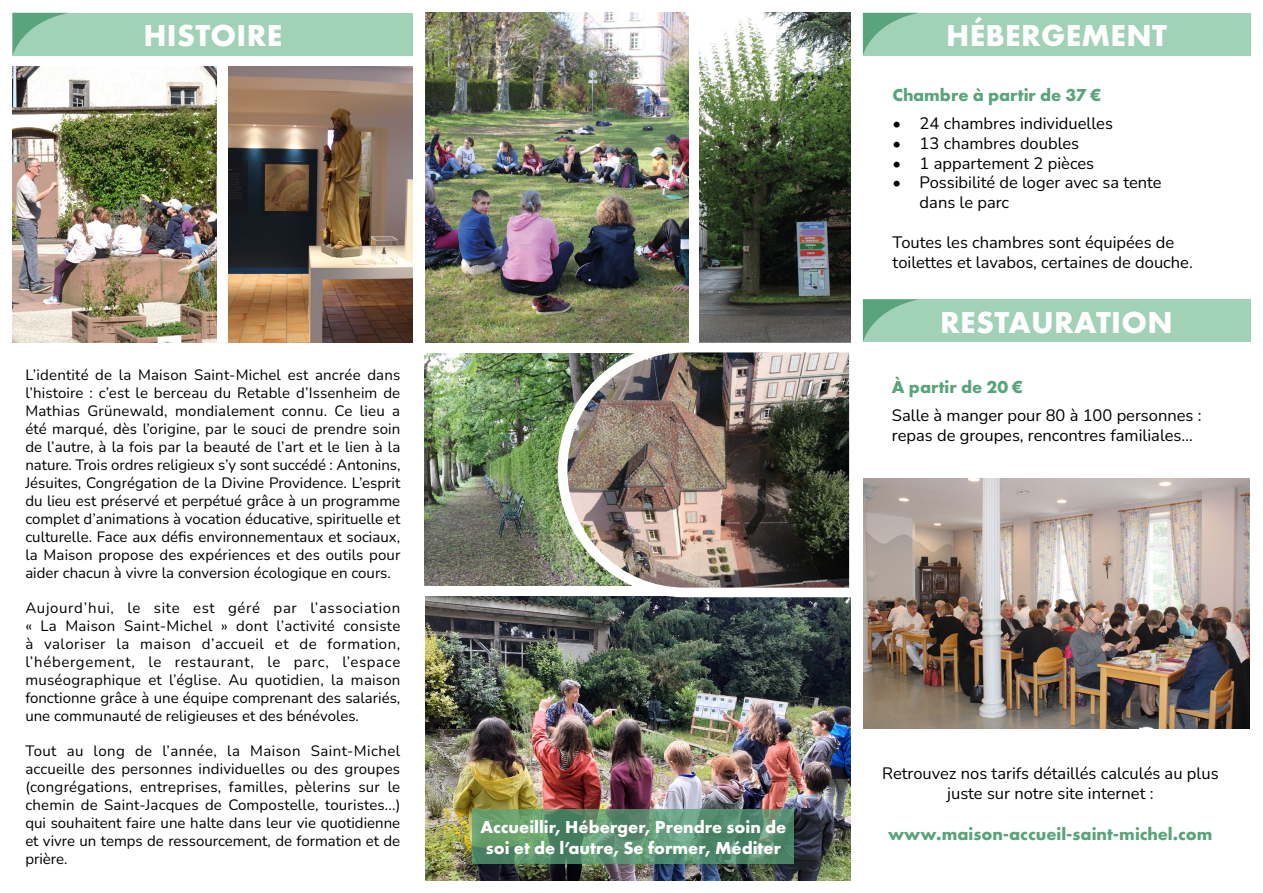
<style>
.page{position:relative;width:1263px;height:893px;background:#fff}
.page>*{position:absolute;margin:0;border:0;box-sizing:border-box;transform-origin:0 0}
.t1{font:700 31.5px "Futura PT";letter-spacing:.01em;color:#fff}
.t2{font:700 18px "Futura PT";color:#59a47a}
.t3{font:700 18px "Futura PT";color:#fff}
.t4{font:16.5px/19.8px "Nunito";color:#000}
.t5{font:15px/18px "Nunito";color:#000;text-align:justify}
</style>
<div class="page">
<img style="left:863px;top:479px;width:386px;height:249px">
<img style="left:13px;top:67px;width:204px;height:276px">
<img style="left:229px;top:67px;width:184px;height:276px">
<img style="left:424px;top:353px;width:129px;height:233px">
<img style="left:699px;top:13px;width:151px;height:325px">
<img style="left:425px;top:13px;width:263px;height:330px">
<img style="left:425px;top:596px;width:425px;height:284px">
<img style="left:553px;top:338px;width:311px;height:264px">
<div style="left:13px;top:13px;width:400px;height:42px;background:#a1d2b7"></div>
<svg style="left:472px;top:810px;width:322px;height:54px;background:#5b916f"></svg>
<svg style="left:13px;top:13px;width:54px;height:41px"></svg>
<div style="left:863px;top:13px;width:387px;height:42px;background:#a1d2b7"></div>
<svg style="left:863px;top:13px;width:54px;height:41px"></svg>
<div style="left:863px;top:299px;width:387px;height:43px;background:#a1d2b7"></div>
<svg style="left:863px;top:299px;width:55px;height:42px"></svg>
<h1 class="t1" style="left:143px;top:15px;width:140px">HISTOIRE</h1>
<p class="t5" style="left:25px;top:365px;width:377px">L’identité de la Maison Saint-Michel est ancrée dans l’histoire : c’est le berceau du Retable d’Issenheim de Mathias Grünewald, mondialement connu. Ce lieu a été marqué, dès l’origine, par le souci de prendre soin de l’autre, à la fois par la beauté de l’art et le lien à la nature. Trois ordres religieux s’y sont succédé : Antonins, Jésuites, Congrégation de la Divine Providence. L’esprit du lieu est préservé et perpétué grâce à un programme complet d’animations à vocation éducative, spirituelle et culturelle. Face aux défis environnementaux et sociaux, la Maison propose des expériences et des outils pour aider chacun à vivre la conversion écologique en cours.</p>
<p class="t5" style="left:25px;top:598px;width:377px">Aujourd’hui, le site est géré par l’association « La Maison Saint-Michel » dont l’activité consiste à valoriser la maison d’accueil et de formation, l’hébergement, le restaurant, le parc, l’espace muséographique et l’église. Au quotidien, la maison fonctionne grâce à une équipe comprenant des salariés, une communauté de religieuses et des bénévoles.</p>
<p class="t5" style="left:25px;top:741px;width:377px">Tout au long de l’année, la Maison Saint-Michel accueille des personnes individuelles ou des groupes (congrégations, entreprises, familles, pèlerins sur le chemin de Saint-Jacques de Compostelle, touristes...) qui souhaitent faire une halte dans leur vie quotidienne et vivre un temps de ressourcement, de formation et de prière.</p>
<h1 class="t1" style="left:946px;top:15px;width:222px">HÉBERGEMENT</h1>
<p class="t2" style="left:893px;top:83px;width:210px">Chambre à partir de 37 €</p>
<p class="t4" style="left:893px;top:113px;width:222px">• 24 chambres individuelles</p>
<p class="t4" style="left:893px;top:133px;width:188px">• 13 chambres doubles</p>
<p class="t4" style="left:893px;top:152px;width:203px">• 1 appartement 2 pièces</p>
<p class="t4" style="left:920px;top:172px;width:244px;text-indent:-27px">• Possibilité de loger avec sa tente dans le parc</p>
<p class="t4" style="left:893px;top:232px;width:302px">Toutes les chambres sont équipées de toilettes et lavabos, certaines de douche.</p>
<h1 class="t1" style="left:940px;top:302px;width:234px">RESTAURATION</h1>
<p class="t2" style="left:892px;top:375px;width:133px">À partir de 20 €</p>
<p class="t4" style="left:892px;top:405px;width:311px">Salle à manger pour 80 à 100 personnes : repas de groupes, rencontres familiales…</p>
<p class="t4" style="left:882px;top:763px;width:338px;text-align:center">Retrouvez nos tarifs détaillés calculés au plus juste sur notre site internet :</p>
<p class="t3" style="left:480px;top:815px;width:308px">Accueillir, Héberger, Prendre soin de</p>
<p class="t2" style="left:888px;top:822px;width:326px">www.maison-accueil-saint-michel.com</p>
<p class="t3" style="left:486px;top:837px;width:297px">soi et de l’autre, Se former, Méditer</p>
</div>
